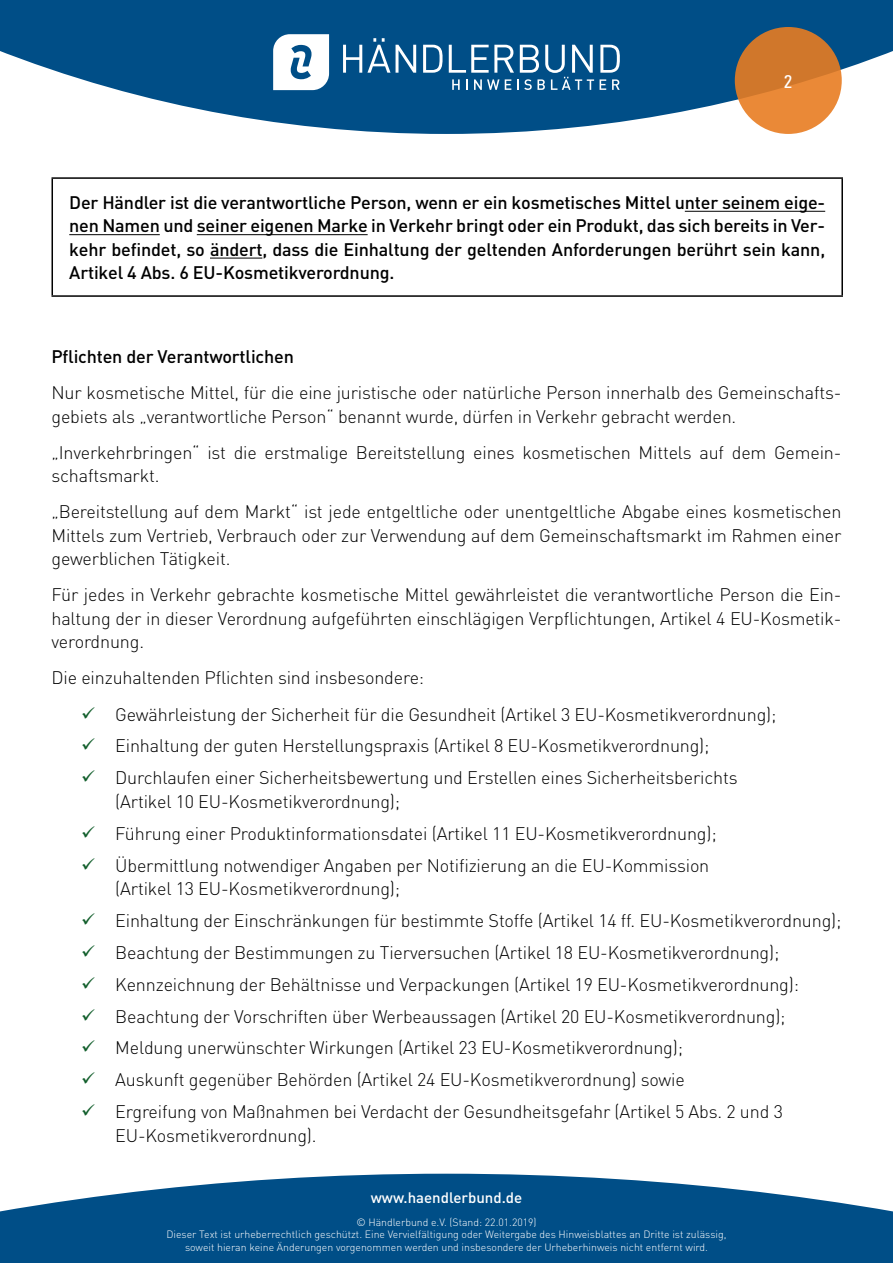
<style>
.page{position:relative;width:893px;height:1263px;background:#fff}
.page>*{position:absolute;margin:0;border:0;box-sizing:border-box;transform-origin:0 0}
.t1{font:300 18px/32px "DIN Pro";letter-spacing:-.01em;color:#000}
.t2{font:500 18px/23.4px "DIN Pro";letter-spacing:-.01em;color:#000;text-align:justify}
.t3{font:condensed 18px "Zurich BT";color:#fff}
.t4{font:500 15px "DIN Pro";color:#fff}
.t5{font:300 10.5px/12.6px "DIN Pro";color:#fff;text-align:center}
</style>
<div class="page">
<svg style="left:0;top:0;width:893px;height:134px;fill:#004e87"></svg>
<svg style="left:735px;top:27px;width:107px;height:107px;background:#da7f31"></svg>
<svg style="left:343px;top:38px;width:47px;height:35px"></svg>
<svg style="left:396px;top:45px;width:20px;height:28px"></svg>
<svg style="left:423px;top:45px;width:20px;height:28px"></svg>
<svg style="left:600px;top:45px;width:20px;height:28px"></svg>
<svg style="left:449px;top:45px;width:145px;height:45px"></svg>
<svg style="left:600px;top:79px;width:6px;height:11px"></svg>
<svg style="left:612px;top:79px;width:8px;height:11px"></svg>
<svg style="left:273px;top:34px;width:56px;height:56px"></svg>
<svg style="left:0;top:1174px;width:893px;height:89px;background:#226697"></svg>
<hr style="left:52px;top:177px;width:791px;height:2px;background:#000">
<hr style="left:52px;top:179px;width:1px;height:116px;background:#000">
<hr style="left:841px;top:179px;width:2px;height:116px;background:#000">
<hr style="left:52px;top:295px;width:791px;height:2px;background:#000">
<hr style="left:685px;top:211px;width:140px;height:1px;background:#000">
<hr style="left:69px;top:234px;width:91px;height:1px;background:#000">
<hr style="left:197px;top:234px;width:171px;height:1px;background:#000">
<hr style="left:210px;top:258px;width:52px;height:1px;background:#000">
<p class="t3" style="left:784px;top:71px;width:10px">2</p>
<p class="t2" style="left:69px;top:190px;width:757px">Der Händler ist die verantwortliche Person, wenn er ein kosmetisches Mittel unter seinem eige&shy;nen Namen und seiner eigenen Marke in Verkehr bringt oder ein Produkt, das sich bereits in Ver&shy;kehr befindet, so ändert, dass die Einhaltung der geltenden Anforderungen berührt sein kann, Artikel 4 Abs. 6 EU-Kosmetikverordnung.</p>
<p class="t2" style="left:51px;top:344px;width:244px">Pflichten der Verantwortlichen</p>
<p class="t1" style="left:51px;top:380px;width:791px;line-height:23.4px">Nur kosmetische Mittel, für die eine juristische oder natürliche Person innerhalb des Gemeinschafts&shy;gebiets als „verantwortliche Person“ benannt wurde, dürfen in Verkehr gebracht werden.</p>
<p class="t1" style="left:51px;top:440px;width:791px;line-height:23.4px">„Inverkehrbringen“ ist die erstmalige Bereitstellung eines kosmetischen Mittels auf dem Gemein&shy;schaftsmarkt.</p>
<p class="t1" style="left:51px;top:499px;width:791px;line-height:23.4px;text-align:justify">„Bereitstellung auf dem Markt“ ist jede entgeltliche oder unentgeltliche Abgabe eines kosmetischen Mittels zum Vertrieb, Verbrauch oder zur Verwendung auf dem Gemeinschaftsmarkt im Rahmen einer gewerblichen Tätigkeit.</p>
<p class="t1" style="left:51px;top:582px;width:791px;line-height:23.4px;text-align:justify">Für jedes in Verkehr gebrachte kosmetische Mittel gewährleistet die verantwortliche Person die Ein&shy;haltung der in dieser Verordnung aufgeführten einschlägigen Verpflichtungen, Artikel 4 EU-Kosmetik&shy;verordnung.</p>
<p class="t1" style="left:115px;top:659px;width:663px;line-height:36.2px;text-indent:-64px">Die einzuhaltenden Pflichten sind insbesondere:<br>Gewährleistung der Sicherheit für die Gesundheit (Artikel 3 EU-Kosmetikverordnung);</p>
<p class="t1" style="left:115px;top:729px;width:624px">Einhaltung der guten Herstellungspraxis (Artikel 8 EU-Kosmetikverordnung);<br>Durchlaufen einer Sicherheitsbewertung und Erstellen eines Sicherheitsberichts</p>
<p class="t1" style="left:115px;top:784px;width:603px">(Artikel 10 EU-Kosmetikverordnung);<br>Führung einer Produktinformationsdatei (Artikel 11 EU-Kosmetikverordnung);<br>Übermittlung notwendiger Angaben per Notifizierung an die EU-Kommission</p>
<p class="t1" style="left:115px;top:872px;width:728px">(Artikel 13 EU-Kosmetikverordnung);<br>Einhaltung der Einschränkungen für bestimmte Stoffe (Artikel 14 ff. EU-Kosmetikverordnung); Beachtung der Bestimmungen zu Tierversuchen (Artikel 18 EU-Kosmetikverordnung); Kennzeichnung der Behältnisse und Verpackungen (Artikel 19 EU-Kosmetikverordnung):<br>Beachtung der Vorschriften über Werbeaussagen (Artikel 20 EU-Kosmetikverordnung); Meldung unerwünschter Wirkungen (Artikel 23 EU-Kosmetikverordnung);<br>Auskunft gegenüber Behörden (Artikel 24 EU-Kosmetikverordnung) sowie<br>Ergreifung von Maßnahmen bei Verdacht der Gesundheitsgefahr (Artikel 5 Abs. 2 und 3</p>
<p class="t1" style="left:115px;top:1118px;width:203px">EU-Kosmetikverordnung).</p>
<p class="t4" style="left:371px;top:1187px;width:153px">www.haendlerbund.de</p>
<p class="t5" style="left:166px;top:1215px;width:562px">© Händlerbund e.V. (Stand: 22.01.2019)<br>Dieser Text ist urheberrechtlich geschützt. Eine Vervielfältigung oder Weitergabe des Hinweisblattes an Dritte ist zulässig, soweit hieran keine Änderungen vorgenommen werden und insbesondere der Urheberhinweis nicht entfernt wird.</p>
</div>
